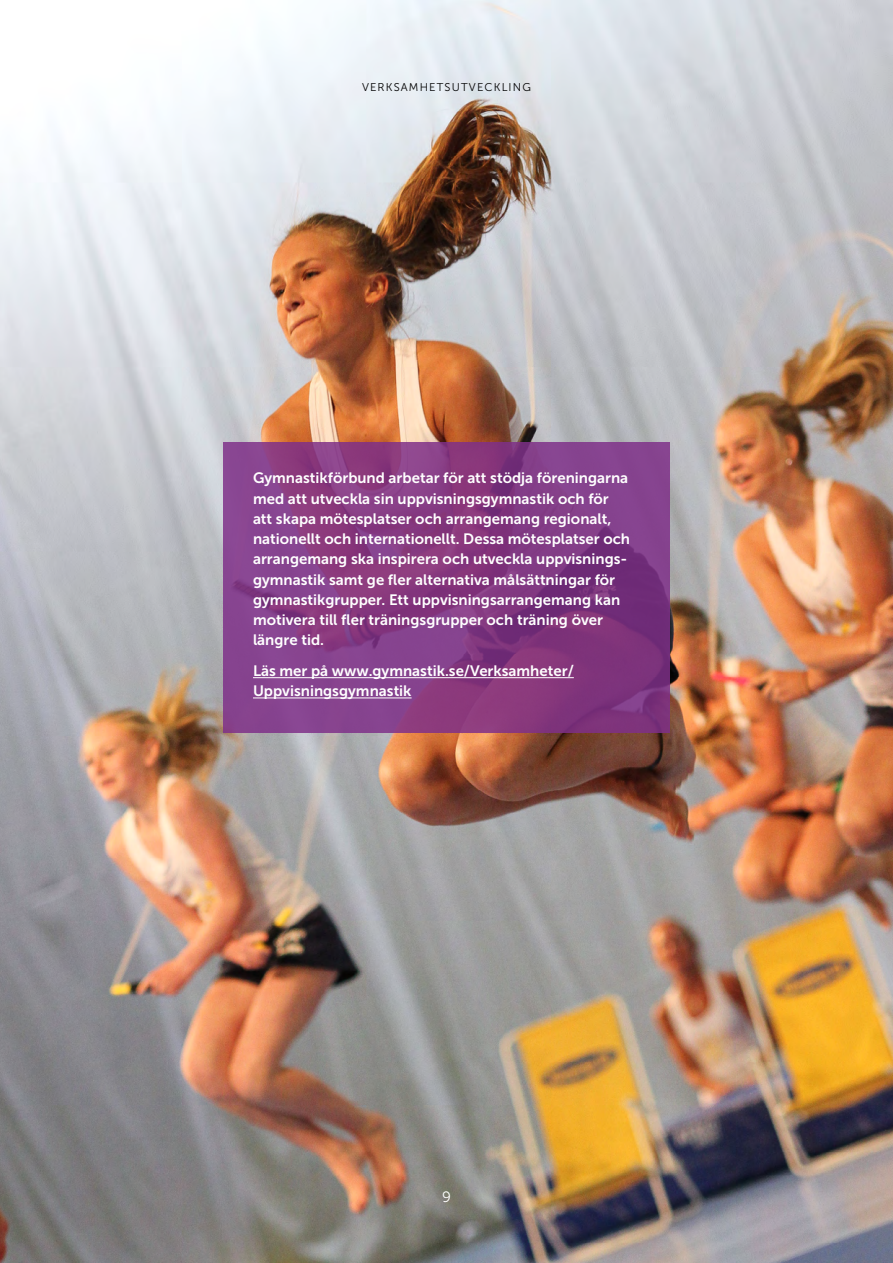
<style>
.page{position:relative;width:893px;height:1263px;background:#fff}
.page>*{position:absolute;margin:0;border:0;box-sizing:border-box;transform-origin:0 0}
.t1{font:15px/20.2px "Museo Sans 700";color:#fff}
.t2{font:15px "Museo Sans 300";color:#fff}
.t3{font:11.25px "Museo Sans 300";letter-spacing:.1em;color:#000}
</style>
<div class="page">
<img style="left:0;top:0;width:893px;height:1263px">
<svg style="left:223px;top:442px;width:447px;height:291px;background:#843b84"></svg>
<hr style="left:253px;top:677px;width:321px;height:1px;background:#fff">
<hr style="left:253px;top:697px;width:159px;height:1px;background:#fff">
<p class="t3" style="left:362px;top:81px;width:170px">VERKSAMHETSUTVECKLING</p>
<p class="t1" style="left:253px;top:468px;width:379px">Gymnastikförbund arbetar för att stödja föreningarna med att utveckla sin uppvisningsgymnastik och för att skapa mötesplatser och arrangemang regionalt, nationellt och internationellt. Dessa mötesplatser och arrangemang ska inspirera och utveckla uppvisnings&shy;gymnastik samt ge fler alternativa målsättningar för gymnastikgrupper. Ett uppvisningsarrangemang kan motivera till fler träningsgrupper och träning över längre tid.</p>
<p class="t1" style="left:253px;top:661px;width:322px">Läs mer på www.gymnastik.se/Verksamheter/<br>Uppvisningsgymnastik</p>
<p class="t2" style="left:442px;top:1189px;width:10px">9</p>
</div>
